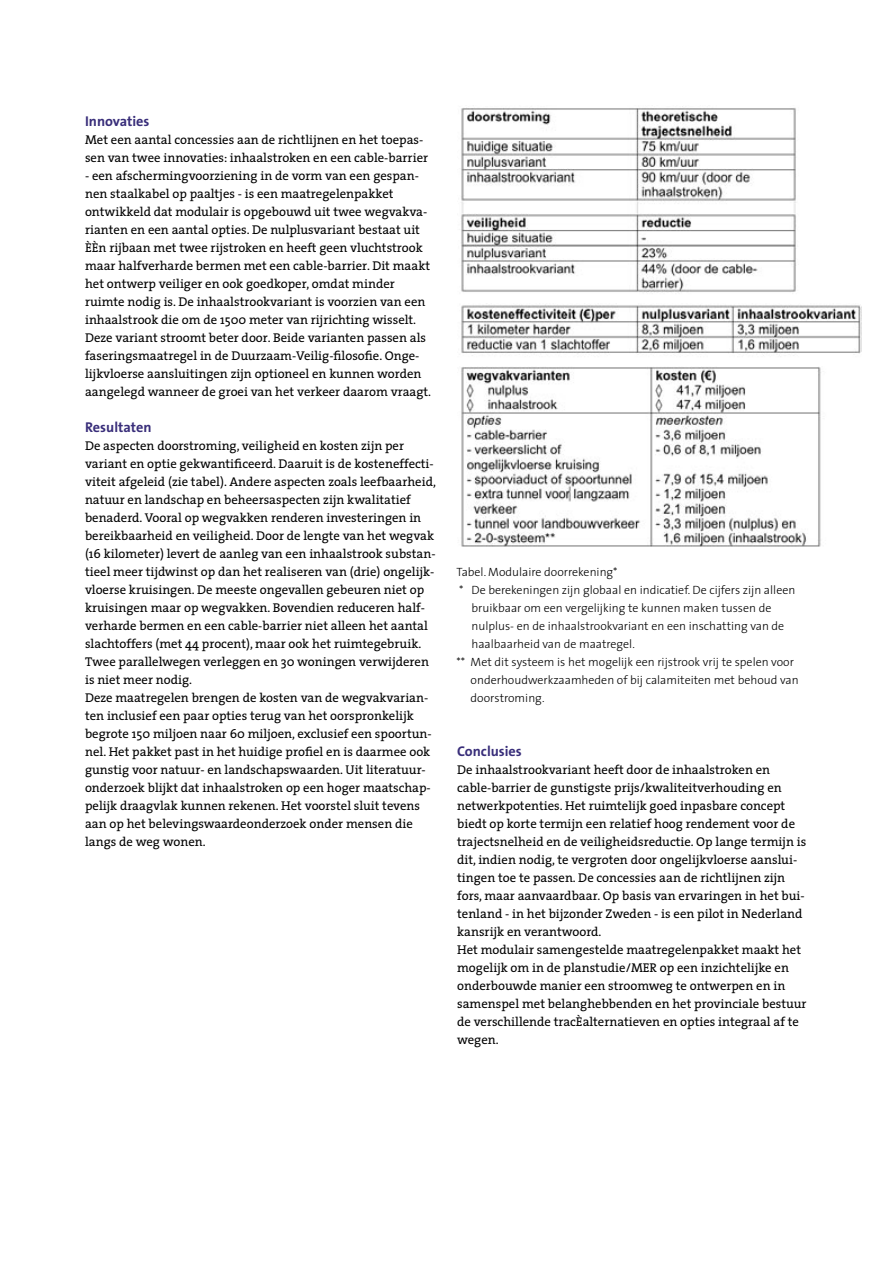
<style>
.page{position:relative;width:893px;height:1263px;background:#fff}
.page>*{position:absolute;margin:0;border:0;box-sizing:border-box;transform-origin:0 0}
.tussen_kop{font:700 14.25px "The Sans";color:#392e7a}
.platte_tekst{font:700 14.25px "The Sans";color:#392e7a}
.platte_tekst-2{font:12.75px/18px "The Serif";color:#000}
.fotobijschrift{font:300 12px/18px "The Sans";color:#000}
</style>
<div class="page">
<img style="left:461px;top:106px;width:401px;height:441px">
<p class="platte_tekst" style="left:85px;top:109px;width:66px">Innovaties</p>
<p class="platte_tekst-2" style="left:85px;top:130px;width:345px">Met een aantal concessies aan de richtlijnen en het toepas&shy;sen van twee innovaties: inhaalstroken en een cable-barrier</p>
<p class="platte_tekst-2" style="left:85px;top:166px;width:348px">- een afschermingvoorziening in de vorm van een gespan&shy;nen staalkabel op paaltjes - is een maatregelenpakket ontwikkeld dat modulair is opgebouwd uit twee wegvakva&shy;rianten en een aantal opties. De nulplusvariant bestaat uit ÈÈn rijbaan met twee rijstroken en heeft geen vluchtstrook maar halfverharde bermen met een cable-barrier. Dit maakt het ontwerp veiliger en ook goedkoper, omdat minder ruimte nodig is. De inhaalstrookvariant is voorzien van een inhaalstrook die om de 1500 meter van rijrichting wisselt.<br>Deze variant stroomt beter door. Beide varianten passen als faseringsmaatregel in de Duurzaam-Veilig-filosofie. Onge&shy;lijkvloerse aansluitingen zijn optioneel en kunnen worden aangelegd wanneer de groei van het verkeer daarom vraagt.</p>
<p class="tussen_kop" style="left:85px;top:415px;width:68px">Resultaten</p>
<p class="platte_tekst-2" style="left:85px;top:436px;width:352px">De aspecten doorstroming, veiligheid en kosten zijn per variant en optie gekwantificeerd. Daaruit is de kosteneffecti&shy;viteit afgeleid (zie tabel). Andere aspecten zoals leefbaarheid, natuur en landschap en beheersaspecten zijn kwalitatief benaderd. Vooral op wegvakken renderen investeringen in bereikbaarheid en veiligheid. Door de lengte van het wegvak (16 kilometer) levert de aanleg van een inhaalstrook substan&shy;tieel meer tijdwinst op dan het realiseren van (drie) ongelijk&shy;vloerse kruisingen. De meeste ongevallen gebeuren niet op kruisingen maar op wegvakken. Bovendien reduceren half&shy;verharde bermen en een cable-barrier niet alleen het aantal slachtoffers (met 44 procent), maar ook het ruimtegebruik.<br>Twee parallelwegen verleggen en 30 woningen verwijderen is niet meer nodig.</p>
<p class="platte_tekst-2" style="left:85px;top:688px;width:348px">Deze maatregelen brengen de kosten van de wegvakvarian&shy;ten inclusief een paar opties terug van het oorspronkelijk begrote 150 miljoen naar 60 miljoen, exclusief een spoortun&shy;nel. Het pakket past in het huidige profiel en is daarmee ook gunstig voor natuur- en landschapswaarden. Uit literatuur&shy;onderzoek blijkt dat inhaalstroken op een hoger maatschap&shy;pelijk draagvlak kunnen rekenen. Het voorstel sluit tevens aan op het belevingswaardeonderzoek onder mensen die langs de weg wonen.</p>
<p class="fotobijschrift" style="left:457px;top:563px;width:163px">Tabel. Modulaire doorrekening*</p>
<p class="fotobijschrift" style="left:471px;top:581px;width:325px;text-indent:-12px">* De berekeningen zijn globaal en indicatief. De cijfers zijn alleen bruikbaar om een vergelijking te kunnen maken tussen de nulplus- en de inhaalstrookvariant en een inschatting van de haalbaarheid van de maatregel.</p>
<p class="fotobijschrift" style="left:471px;top:653px;width:329px;text-indent:-14px">** Met dit systeem is het mogelijk een rijstrook vrij te spelen voor onderhoudwerkzaamheden of bij calamiteiten met behoud van doorstroming.</p>
<p class="tussen_kop" style="left:457px;top:739px;width:66px">Conclusies</p>
<p class="platte_tekst-2" style="left:457px;top:760px;width:351px">De inhaalstrookvariant heeft door de inhaalstroken en cable-barrier de gunstigste prijs/kwaliteitverhouding en netwerkpotenties. Het ruimtelijk goed inpasbare concept biedt op korte termijn een relatief hoog rendement voor de trajectsnelheid en de veiligheidsreductie. Op lange termijn is dit, indien nodig, te vergroten door ongelijkvloerse aanslui&shy;tingen toe te passen. De concessies aan de richtlijnen zijn fors, maar aanvaardbaar. Op basis van ervaringen in het bui&shy;tenland - in het bijzonder Zweden - is een pilot in Nederland kansrijk en verantwoord.</p>
<p class="platte_tekst-2" style="left:457px;top:940px;width:351px">Het modulair samengestelde maatregelenpakket maakt het mogelijk om in de planstudie/MER op een inzichtelijke en onderbouwde manier een stroomweg te ontwerpen en in samenspel met belanghebbenden en het provinciale bestuur de verschillende tracÈalternatieven en opties integraal af te wegen.</p>
</div>
